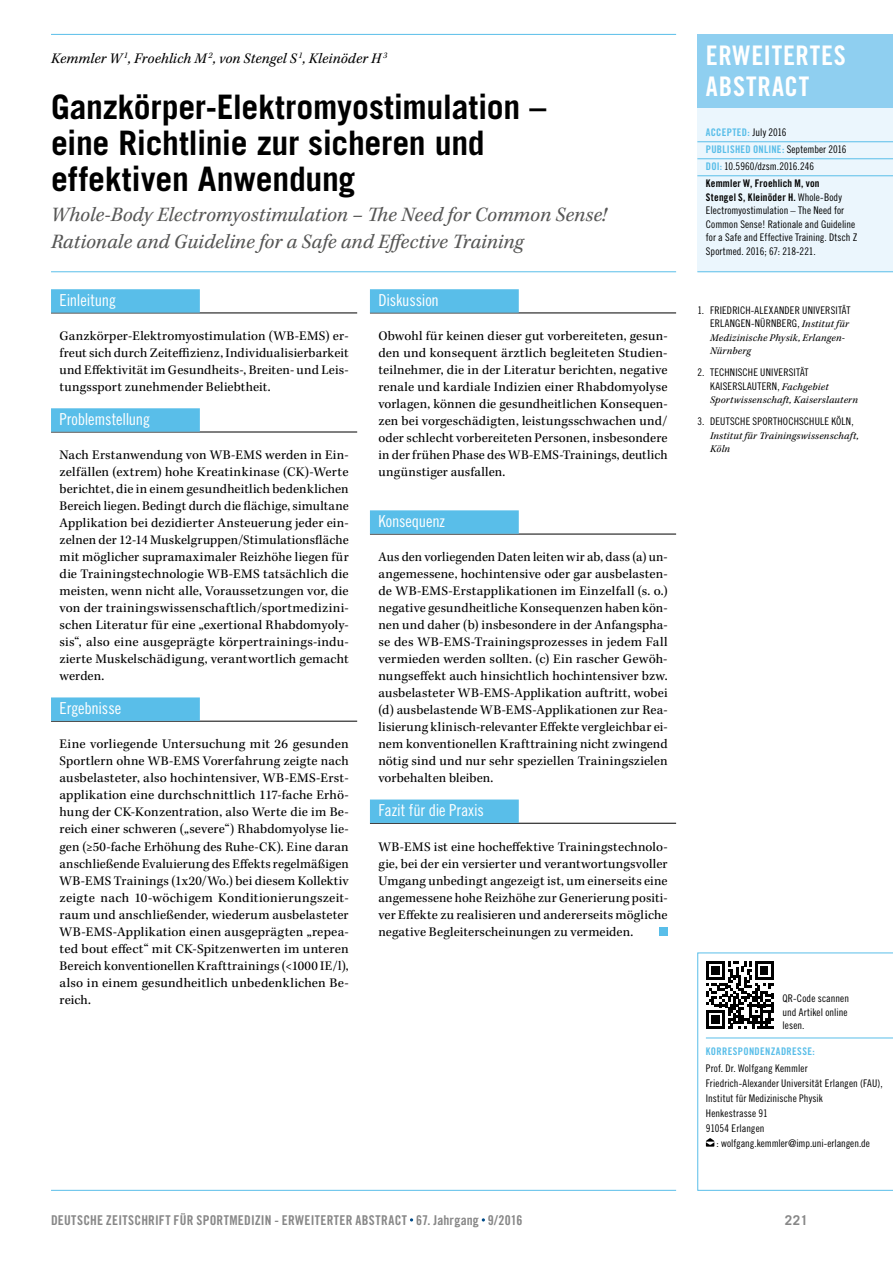
<style>
.page{position:relative;width:893px;height:1263px;background:#fff}
.page>*{position:absolute;margin:0;border:0;box-sizing:border-box;transform-origin:0 0}
.t1{font:700 33.75px/36px "Trade Gothic LT Std";letter-spacing:-.01em;color:#000}
.t2{font:27px/31.5px "Trade Gothic LT Std Bd Cn 20";letter-spacing:.03em;color:#fff}
.t3{font:italic 21px/27px "Kepler Std";color:#575756}
.t4{font:16.5px "Trade Gothic LT Std Cn 18";letter-spacing:-.01em;color:#fff}
.t5{font:italic 15px "Kepler Std";letter-spacing:.01em;color:#000}
.t6{font:13.5px/17px "Kepler Std";letter-spacing:.01em;color:#000;text-align:justify}
.t7{font:13.5px "Trade Gothic LT Std Bd Cn 20";letter-spacing:.02em;color:#878787}
.t8{font:700 13.5px "Trade Gothic LT Std";color:#878787}
.t9{font:10.5px/13.5px "Trade Gothic LT Std Cn 18";letter-spacing:.01em;color:#000}
.t10{font:italic 10.5px/13.5px "Kepler Std";letter-spacing:.02em;color:#000}
.t11{font:10.5px/17px "Trade Gothic LT Std Bd Cn 20";letter-spacing:.03em;color:#59bee9}
.t12{font:10.5px/13.5px "Trade Gothic LT Std Bd Cn 20";letter-spacing:.02em;color:#000}
.t13{font:10.5px "Trade Gothic LT Std Cn 18";letter-spacing:-.01em;color:#000}
.s1{font-family:"Trade Gothic LT Std Cn 18";color:#000}
.s2{font-family:"Trade Gothic LT Std Bd Cn 20";color:#59bee9}
.s3{font-family:"Trade Gothic LT Std Cn 18"}
.s4{font-family:"Kepler Std";font-style:italic}
</style>
<div class="page">
<div style="left:697px;top:107px;width:196px;height:165px;background:#ebf6fd"></div>
<hr style="left:697px;top:271px;width:196px;height:1px;background:#59bee9">
<hr style="left:697px;top:141px;width:196px;height:1px;background:#59bee9">
<hr style="left:697px;top:158px;width:196px;height:1px;background:#59bee9">
<hr style="left:697px;top:175px;width:196px;height:1px;background:#59bee9">
<hr style="left:51px;top:271px;width:625px;height:1px;background:#59bee9">
<hr style="left:51px;top:34px;width:625px;height:1px;background:#59bee9">
<hr style="left:51px;top:1190px;width:625px;height:1px;background:#59bee9">
<svg style="left:697px;top:952px;width:196px;height:239px"></svg>
<div style="left:697px;top:34px;width:196px;height:73px;background:#8fcff0"></div>
<svg style="left:706px;top:1138px;width:8px;height:8px"></svg>
<hr style="left:51px;top:313px;width:306px;height:1px;background:#000">
<div style="left:51px;top:289px;width:149px;height:24px;background:#59bee9"></div>
<hr style="left:51px;top:432px;width:306px;height:1px;background:#000">
<div style="left:51px;top:408px;width:149px;height:24px;background:#59bee9"></div>
<hr style="left:51px;top:721px;width:306px;height:1px;background:#000">
<div style="left:51px;top:697px;width:149px;height:24px;background:#59bee9"></div>
<hr style="left:370px;top:313px;width:306px;height:1px;background:#000">
<div style="left:370px;top:289px;width:149px;height:24px;background:#59bee9"></div>
<hr style="left:370px;top:534px;width:306px;height:1px;background:#000">
<div style="left:370px;top:510px;width:149px;height:24px;background:#59bee9"></div>
<hr style="left:370px;top:823px;width:306px;height:1px;background:#000">
<div style="left:370px;top:799px;width:149px;height:24px;background:#59bee9"></div>
<div style="left:659px;top:927px;width:9px;height:8px;background:#59bee9"></div>
<svg style="left:706px;top:961px;width:68px;height:68px"></svg>
<p class="t5" style="left:51px;top:50px;width:338px">Kemmler W<sup>1</sup>, Froehlich M <sup>2</sup>, von Stengel S <sup>1</sup>, Kleinöder H <sup>3</sup></p>
<h1 class="t1" style="left:51px;top:89px;width:497px">Ganzkörper-Elektromyostimulation – eine Richtlinie zur sicheren und effektiven Anwendung</h1>
<h3 class="t3" style="left:51px;top:202px;width:557px">Whole-Body Electromyostimulation – The Need for Common Sense!<br>Rationale and Guideline for a Safe and Effective Training</h3>
<p class="t4" style="left:60px;top:290px;width:58px">Einleitung</p>
<p class="t6" style="left:60px;top:328px;width:291px">Ganzkörper-Elektromyostimulation (WB-EMS) er&shy;freut sich durch Zeiteffizienz, Individualisierbarkeit und Effektivität im Gesundheits-, Breiten- und Leis&shy;tungssport zunehmender Beliebtheit.</p>
<p class="t4" style="left:60px;top:410px;width:92px">Problemstellung</p>
<p class="t6" style="left:60px;top:447px;width:291px">Nach Erstanwendung von WB-EMS werden in Ein&shy;zelfällen (extrem) hohe Kreatinkinase (CK)-Werte berichtet, die in einem gesundheitlich bedenklichen Bereich liegen. Bedingt durch die flächige, simultane Applikation bei dezidierter Ansteuerung jeder ein&shy;zelnen der 12-14 Muskelgruppen/Stimulationsfläche mit möglicher supramaximaler Reizhöhe liegen für die Trainingstechnologie WB-EMS tatsächlich die meisten, wenn nicht alle, Voraussetzungen vor, die von der trainingswissenschaftlich/sportmedizini&shy;schen Literatur für eine „exertional Rhabdomyoly&shy;sis“, also eine ausgeprägte körpertrainings-indu&shy;zierte Muskelschädigung, verantwortlich gemacht werden.</p>
<p class="t4" style="left:60px;top:699px;width:63px">Ergebnisse</p>
<p class="t6" style="left:60px;top:736px;width:291px">Eine vorliegende Untersuchung mit 26 gesunden Sportlern ohne WB-EMS Vorerfahrung zeigte nach ausbelasteter, also hochintensiver, WB-EMS-Erst&shy;applikation eine durchschnittlich 117-fache Erhö&shy;hung der CK-Konzentration, also Werte die im Be&shy;reich einer schweren („severe“) Rhabdomyolyse lie&shy;gen (≥50-fache Erhöhung des Ruhe-CK). Eine daran anschließende Evaluierung des Effekts regelmäßigen WB-EMS Trainings (1x20/Wo.) bei diesem Kollektiv zeigte nach 10-wöchigem Konditionierungszeit&shy;raum und anschließender, wiederum ausbelasteter WB-EMS-Applikation einen ausgeprägten „repea&shy;ted bout effect“ mit CK-Spitzenwerten im unteren Bereich konventionellen Krafttrainings (&lt;1000 IE/l), also in einem gesundheitlich unbedenklichen Be&shy;reich.</p>
<p class="t4" style="left:378px;top:290px;width:62px">Diskussion</p>
<p class="t6" style="left:378px;top:328px;width:291px">Obwohl für keinen dieser gut vorbereiteten, gesun&shy;den und konsequent ärztlich begleiteten Studien&shy;teilnehmer, die in der Literatur berichten, negative renale und kardiale Indizien einer Rhabdomyolyse vorlagen, können die gesundheitlichen Konsequen&shy;zen bei vorgeschädigten, leistungsschwachen und/ oder schlecht vorbereiteten Personen, insbesondere in der frühen Phase des WB-EMS-Trainings, deutlich ungünstiger ausfallen.</p>
<p class="t4" style="left:378px;top:512px;width:68px">Konsequenz</p>
<p class="t6" style="left:378px;top:549px;width:291px">Aus den vorliegenden Daten leiten wir ab, dass (a) un&shy;angemessene, hochintensive oder gar ausbelasten&shy;de WB-EMS-Erstapplikationen im Einzelfall (s. o.) negative gesundheitliche Konsequenzen haben kön&shy;nen und daher (b) insbesondere in der Anfangspha&shy;se des WB-EMS-Trainingsprozesses in jedem Fall vermieden werden sollten. (c) Ein rascher Gewöh&shy;nungseffekt auch hinsichtlich hochintensiver bzw. ausbelasteter WB-EMS-Applikation auftritt, wobei (d) ausbelastende WB-EMS-Applikationen zur Rea&shy;lisierung klinisch-relevanter Effekte vergleichbar ei&shy;nem konventionellen Krafttraining nicht zwingend nötig sind und nur sehr speziellen Trainingszielen vorbehalten bleiben.</p>
<p class="t4" style="left:378px;top:801px;width:107px">Fazit für die Praxis</p>
<p class="t6" style="left:378px;top:838px;width:291px">WB-EMS ist eine hocheffektive Trainingstechnolo&shy;gie, bei der ein versierter und verantwortungsvoller Umgang unbedingt angezeigt ist, um einerseits eine angemessene hohe Reizhöhe zur Generierung positi&shy;ver Effekte zu realisieren und andererseits mögliche negative Begleiterscheinungen zu vermeiden.</p>
<h2 class="t2" style="left:706px;top:39px;width:141px">ERWEITERTES<br>ABSTRACT</h2>
<p class="t11" style="left:706px;top:124px;width:142px">ACCEPTED: <span class="s1">July 2016<br></span>PUBLISHED ONLINE: <span class="s1">September 2016</span></p>
<p class="t9" style="left:706px;top:159px;width:110px"><span class="s2">DOI:</span> 10.5960/dzsm.2016.246</p>
<p class="t12" style="left:706px;top:177px;width:137px">Kemmler W, Froehlich M, von<br>Stengel S, Kleinöder H. <span class="s3">Whole-Body</span></p>
<p class="t9" style="left:706px;top:203px;width:153px">Electromyostimulation – The Need for Common Sense! Rationale and Guideline for a Safe and Effective Training. Dtsch Z Sportmed. 2016; 67: 218-221.</p>
<p class="t9" style="left:697px;top:303px;width:155px;text-align:right">1. FRIEDRICH-ALEXANDER UNIVERSITÄT<br>ERLANGEN-NÜRNBERG, <span class="s4">Institut für</span></p>
<p class="t10" style="left:710px;top:331px;width:136px">Medizinische Physik, Erlangen-<br>Nürnberg</p>
<p class="t9" style="left:710px;top:366px;width:120px;text-indent:-13px">2. TECHNISCHE UNIVERSITÄT<br>KAISERSLAUTERN, <span class="s4">Fachgebiet</span></p>
<p class="t10" style="left:710px;top:394px;width:149px">Sportwissenschaft, Kaiserslautern</p>
<p class="t9" style="left:697px;top:415px;width:158px">3. DEUTSCHE SPORTHOCHSCHULE KÖLN,</p>
<p class="t10" style="left:710px;top:429px;width:150px">Institut für Trainingswissenschaft,<br>Köln</p>
<p class="t9" style="left:782px;top:991px;width:68px">QR-Code scannen und Artikel online lesen.</p>
<p class="t11" style="left:706px;top:1042px;width:111px">KORRESPONDENZADRESSE:</p>
<p class="t9" style="left:706px;top:1060px;width:178px;line-height:15px">Prof. Dr. Wolfgang Kemmler<br>Friedrich-Alexander Universität Erlangen (FAU),<br>Institut für Medizinische Physik<br>Henkestrasse 91<br>91054 Erlangen</p>
<p class="t13" style="left:716px;top:1137px;width:155px">: wolfgang.kemmler@imp.uni-erlangen.de</p>
<p class="t7" style="left:51px;top:1212px;width:473px">DEUTSCHE ZEITSCHRIFT FÜR SPORTMEDIZIN - ERWEITERTER ABSTRACT 67. Jahrgang 9/2016</p>
<p class="t8" style="left:785px;top:1211px;width:24px">221</p>
</div>
